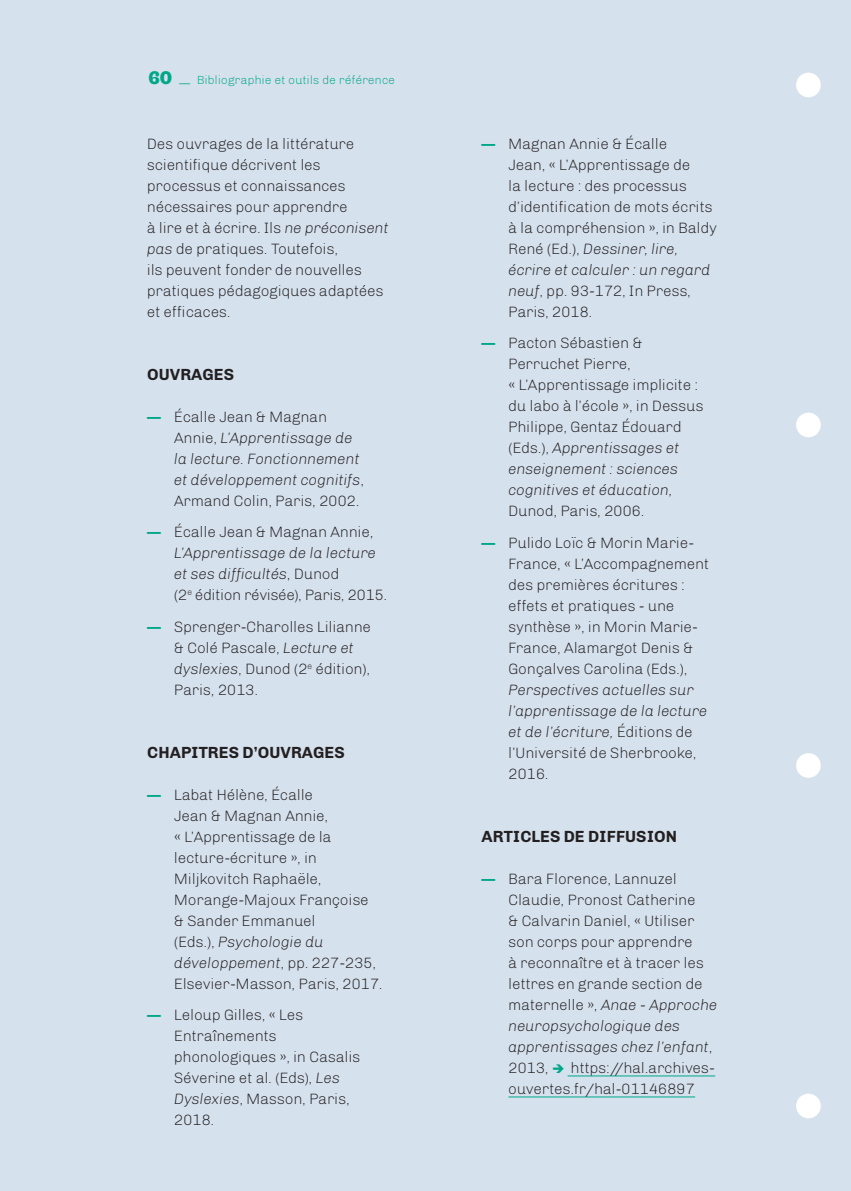
<style>
.page{position:relative;width:851px;height:1191px;background:#fff}
.page>*{position:absolute;margin:0;border:0;box-sizing:border-box;transform-origin:0 0}
.t1{font:700 16.5px "Chivo";color:#231f20}
.t2{font:300 15.3px/21px "Chivo";letter-spacing:-.01em;color:#231f20}
.t3{font:italic 300 15.3px/21px "Chivo";letter-spacing:-.01em;color:#231f20}
.t4{font:300 12px "Chivo";color:#00a788}
.s1{font-family:"Hernandez Niu";font-weight:800;font-size:18px}
.s2{font-style:italic}
.s3{font-weight:700;font-style:normal;color:#00a788}
.s4{font-style:normal}
.s5{font-weight:700;color:#00a788}
.s6{color:#00a788}
</style>
<div class="page">
<div style="left:0;top:0;width:850px;height:1191px;background:#d5e1ed"></div>
<hr style="left:567px;top:1075px;width:148px;height:1px;background:#00a788">
<hr style="left:508px;top:1096px;width:187px;height:1px;background:#00a788">
<div style="left:796px;top:73px;width:24px;height:24px;background:#fff;border-radius:50%"></div>
<div style="left:796px;top:412px;width:24px;height:25px;background:#fff;border-radius:50%"></div>
<div style="left:796px;top:753px;width:24px;height:25px;background:#fff;border-radius:50%"></div>
<div style="left:796px;top:1093px;width:24px;height:25px;background:#fff;border-radius:50%"></div>
<p class="t4" style="left:148px;top:73px;width:248px"><span class="s1">60</span> — Bibliographie et outils de référence</p>
<p class="t2" style="left:147px;top:133px;width:243px">Des ouvrages de la littérature scientifique décrivent les processus et connaissances nécessaires pour apprendre<br>à lire et à écrire. Ils <span class="s2">ne préconisent pas</span> de pratiques. Toutefois,<br>ils peuvent fonder de nouvelles pratiques pédagogiques adaptées et efficaces.</p>
<p class="t1" style="left:147px;top:365px;width:88px">OUVRAGES</p>
<p class="t3" style="left:174px;top:406px;width:191px;text-indent:-27px"><span class="s3">—</span> <span class="s4">Écalle Jean &amp; Magnan<br>Annie,</span> L’Apprentissage de la lecture. Fonctionnement et développement cognitifs<span class="s4">,<br>Armand Colin, Paris, 2002.</span></p>
<p class="t2" style="left:174px;top:521px;width:215px;text-indent:-27px"><span class="s5">—</span> Écalle Jean &amp; Magnan Annie,<br><span class="s2">L’Apprentissage de la lecture et ses difficultés</span>, Dunod<br>(2<sup>e</sup> édition révisée), Paris, 2015.</p>
<p class="t2" style="left:174px;top:616px;width:199px;text-indent:-27px"><span class="s5">—</span> Sprenger-Charolles Lilianne &amp; Colé Pascale, <span class="s2">Lecture et dyslexies</span>, Dunod (2<sup>e</sup> édition),<br>Paris, 2013.</p>
<p class="t1" style="left:147px;top:743px;width:199px">CHAPITRES D’OUVRAGES</p>
<p class="t2" style="left:174px;top:784px;width:210px;text-indent:-27px"><span class="s5">—</span> Labat Hélène, Écalle<br>Jean &amp; Magnan Annie,<br>« L’Apprentissage de la lecture-écriture », in<br>Miljkovitch Raphaële,<br>Morange-Majoux Françoise &amp; Sander Emmanuel<br>(Eds.), <span class="s2">Psychologie du développement</span>, pp. 227-235,<br>Elsevier-Masson, Paris, 2017.</p>
<p class="t2" style="left:174px;top:1004px;width:188px;text-indent:-27px"><span class="s5">—</span> Leloup Gilles, « Les<br>Entraînements phonologiques », in Casalis<br>Séverine et al. (Eds), <span class="s2">Les<br>Dyslexies</span>, Masson, Paris,<br>2018.</p>
<p class="t2" style="left:508px;top:133px;width:210px;text-indent:-27px"><span class="s5">—</span> Magnan Annie &amp; Écalle<br>Jean, « L’Apprentissage de<br>la lecture : des processus d’identification de mots écrits à la compréhension », in Baldy<br>René (Ed.), <span class="s2">Dessiner, lire, écrire et calculer : un regard neuf</span>, pp. 93-172, In Press,<br>Paris, 2018.</p>
<p class="t2" style="left:508px;top:332px;width:197px;text-indent:-27px"><span class="s5">—</span> Pacton Sébastien &amp;<br>Perruchet Pierre,<br>« L’Apprentissage implicite : du labo à l’école », in Dessus<br>Philippe, Gentaz Édouard (Eds.), <span class="s2">Apprentissages et enseignement : sciences cognitives et éducation,</span></p>
<p class="t2" style="left:508px;top:500px;width:138px">Dunod, Paris, 2006.</p>
<p class="t2" style="left:508px;top:532px;width:202px;text-indent:-27px"><span class="s5">—</span> Pulido Loïc &amp; Morin Marie-<br>France, « L’Accompagnement des premières écritures : effets et pratiques - une synthèse », in Morin Marie-<br>France, Alamargot Denis &amp;<br>Gonçalves Carolina (Eds.),</p>
<p class="t3" style="left:508px;top:679px;width:201px">Perspectives actuelles sur l’apprentissage de la lecture et de l’écriture, <span class="s4">Éditions de l’Université de Sherbrooke,<br>2016.</span></p>
<p class="t1" style="left:481px;top:827px;width:197px">ARTICLES DE DIFFUSION</p>
<p class="t2" style="left:508px;top:868px;width:211px;text-indent:-27px"><span class="s5">—</span> Bara Florence, Lannuzel<br>Claudie, Pronost Catherine<br>&amp; Calvarin Daniel, « Utiliser son corps pour apprendre<br>à reconnaître et à tracer les lettres en grande section de maternelle », <span class="s2">Anae - Approche neuropsychologique des apprentissages chez l’enfant</span>,<br>2013, <span class="s6">➔</span> https://hal.archives&shy;ouvertes.fr/hal-01146897</p>
</div>
